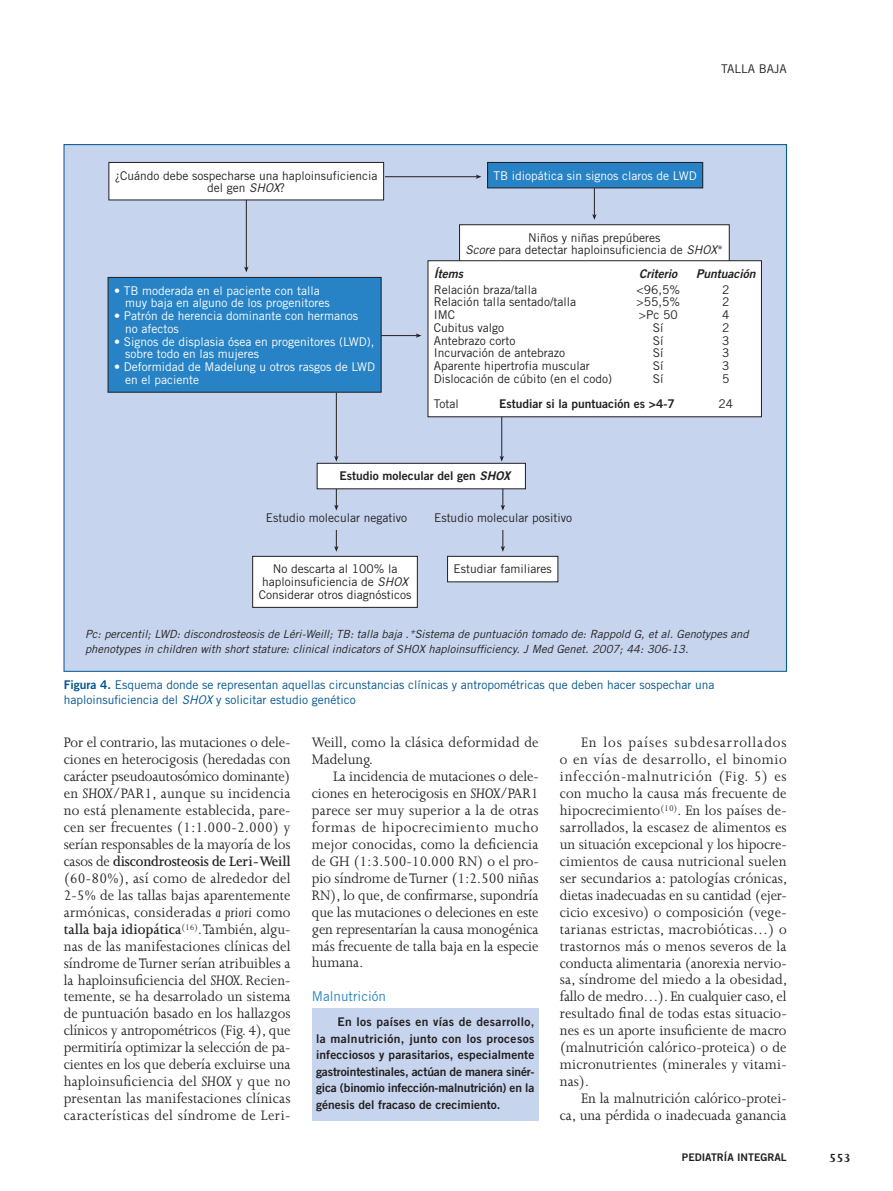
<style>
.page{position:relative;width:893px;height:1191px;background:#fff}
.page>*{position:absolute;margin:0;border:0;box-sizing:border-box;transform-origin:0 0}
.t1{font:15.75px/17px "Joanna";letter-spacing:.005em;color:#231f20;text-align:justify;scale:.95 1}
.t2{font:13.5px "Trade Gothic";color:#2783c5}
.t3{font:700 13.5px "Joanna";color:#231f20}
.t4{font:12px/12px "Trade Gothic";color:#231f20;text-align:center}
.t5{font:12px/16.5px "Trade Gothic Bold Two";color:#231f20;text-align:justify}
.t6{font:12px/12.8px "Trade Gothic";color:#fff}
.t7{font:12px/15px "Trade Gothic";color:#00548e}
.t8{font:italic 12px "Trade Gothic Bold Two";color:#231f20}
.t9{font:italic 11.25px/15px "Trade Gothic";color:#231f20}
.t10{font:10.5px "Trade Gothic Bold Two";color:#231f20}
.s1{font-style:italic}
.s2{font-family:"Trade Gothic Bold Two"}
.s3{font-weight:600}
</style>
<div class="page">
<div style="left:64px;top:145px;width:722px;height:526px;background:#c6d5ed"></div>
<hr style="left:336px;top:393px;width:1px;height:64px;background:#231f20">
<svg style="left:334px;top:456px;width:4px;height:5px"></svg>
<hr style="left:501px;top:393px;width:1px;height:64px;background:#231f20">
<svg style="left:500px;top:456px;width:4px;height:5px"></svg>
<hr style="left:325px;top:335px;width:92px;height:1px;background:#231f20">
<svg style="left:416px;top:333px;width:5px;height:5px"></svg>
<hr style="left:594px;top:178px;width:1px;height:37px;background:#231f20">
<svg style="left:592px;top:214px;width:4px;height:6px"></svg>
<div style="left:109px;top:162px;width:275px;height:38px;background:#fff"></div>
<div style="left:109px;top:162px;width:275px;height:38px;border:1px solid #231f20"></div>
<svg style="left:334px;top:489px;width:4px;height:21px"></svg>
<div style="left:488px;top:162px;width:215px;height:26px;background:#2783c5"></div>
<div style="left:487px;top:162px;width:216px;height:26px;border:1px solid #231f20"></div>
<div style="left:108px;top:277px;width:273px;height:115px;background:#2783c5;border:1px solid #231f20"></div>
<div style="left:317px;top:463px;width:209px;height:26px;background:#fff;border:1px solid #231f20"></div>
<div style="left:252px;top:556px;width:166px;height:51px;background:#fff;border:1px solid #231f20"></div>
<div style="left:447px;top:556px;width:111px;height:26px;background:#fff;border:1px solid #231f20"></div>
<svg style="left:501px;top:488px;width:4px;height:22px"></svg>
<svg style="left:334px;top:530px;width:4px;height:22px"></svg>
<svg style="left:501px;top:530px;width:4px;height:22px"></svg>
<div style="left:459px;top:224px;width:270px;height:38px;background:#fff;border:1px solid #231f20"></div>
<div style="left:428px;top:260px;width:334px;height:157px;background:#fff;border:1px solid #231f20"></div>
<hr style="left:246px;top:200px;width:1px;height:68px;background:#231f20">
<svg style="left:244px;top:266px;width:4px;height:6px"></svg>
<hr style="left:385px;top:176px;width:92px;height:1px;background:#231f20">
<svg style="left:476px;top:174px;width:5px;height:5px"></svg>
<div style="left:312px;top:1008px;width:227px;height:112px;background:#c6d5ed"></div>
<p class="t4" style="left:721px;top:64px;width:67px">TALLA BAJA</p>
<p class="t4" style="left:115px;top:170px;width:264px">¿Cuándo debe sospecharse una haploinsuficiencia del gen <span class="s1">SHOX</span>?</p>
<p class="t6" style="left:494px;top:170px;width:205px">TB idiopática sin signos claros de LWD</p>
<p class="t6" style="left:125px;top:285px;width:206px;text-indent:-11px">• TB moderada en el paciente con talla muy baja en alguno de los progenitores</p>
<p class="t6" style="left:125px;top:310px;width:235px;text-indent:-11px">• Patrón de herencia dominante con hermanos no afectos</p>
<p class="t6" style="left:125px;top:336px;width:251px;text-indent:-11px">• Signos de displasia ósea en progenitores (LWD), sobre todo en las mujeres</p>
<p class="t6" style="left:125px;top:361px;width:252px;text-indent:-11px">• Deformidad de Madelung u otros rasgos de LWD en el paciente</p>
<p class="t4" style="left:466px;top:233px;width:259px">Niños y niñas prepúberes<br><span class="s1">Score</span> para detectar haploinsuficiencia de <span class="s1">SHOX</span>*</p>
<p class="t8" style="left:434px;top:269px;width:31px">Ítems</p>
<p class="t8" style="left:639px;top:269px;width:39px">Criterio</p>
<p class="t8" style="left:696px;top:269px;width:61px">Puntuación</p>
<p class="t4" style="left:434px;top:284px;width:105px">Relación braza/talla</p>
<p class="t4" style="left:636px;top:284px;width:45px">&lt;96,5%</p>
<p class="t4" style="left:722px;top:284px;width:9px">2</p>
<p class="t4" style="left:434px;top:297px;width:144px">Relación talla sentado/talla</p>
<p class="t4" style="left:636px;top:297px;width:45px">&gt;55,5%</p>
<p class="t4" style="left:722px;top:297px;width:9px">2</p>
<p class="t4" style="left:434px;top:310px;width:23px">IMC</p>
<p class="t4" style="left:639px;top:310px;width:40px">&gt;Pc 50</p>
<p class="t4" style="left:722px;top:310px;width:9px">4</p>
<p class="t4" style="left:434px;top:323px;width:72px">Cubitus valgo</p>
<p class="t4" style="left:653px;top:323px;width:12px">Sí</p>
<p class="t4" style="left:722px;top:323px;width:9px">2</p>
<p class="t4" style="left:434px;top:335px;width:83px">Antebrazo corto</p>
<p class="t4" style="left:653px;top:335px;width:12px">Sí</p>
<p class="t4" style="left:722px;top:335px;width:9px">3</p>
<p class="t4" style="left:434px;top:348px;width:133px">Incurvación de antebrazo</p>
<p class="t4" style="left:653px;top:348px;width:12px">Sí</p>
<p class="t4" style="left:722px;top:348px;width:9px">3</p>
<p class="t4" style="left:434px;top:361px;width:157px">Aparente hipertrofia muscular</p>
<p class="t4" style="left:653px;top:361px;width:12px">Sí</p>
<p class="t4" style="left:722px;top:361px;width:9px">3</p>
<p class="t4" style="left:434px;top:374px;width:180px">Dislocación de cúbito (en el codo)</p>
<p class="t4" style="left:653px;top:374px;width:12px">Sí</p>
<p class="t4" style="left:722px;top:374px;width:9px">5</p>
<p class="t4" style="left:434px;top:399px;width:26px">Total</p>
<p class="t5" style="left:499px;top:397px;width:177px">Estudiar si la puntuación es &gt;4-7</p>
<p class="t4" style="left:718px;top:399px;width:16px">24</p>
<p class="t5" style="left:340px;top:469px;width:172px">Estudio molecular del gen <span class="s1">SHOX</span></p>
<p class="t4" style="left:266px;top:513px;width:143px">Estudio molecular negativo</p>
<p class="t4" style="left:434px;top:513px;width:139px">Estudio molecular positivo</p>
<p class="t4" style="left:259px;top:564px;width:154px;line-height:12.8px">No descarta al 100% la haploinsuficiencia de <span class="s1">SHOX<br></span>Considerar otros diagnósticos</p>
<p class="t4" style="left:454px;top:564px;width:100px">Estudiar familiares</p>
<p class="t9" style="left:85px;top:628px;width:665px">Pc: percentil; LWD: discondrosteosis de Léri-Weill; TB: talla baja .*Sistema de puntuación tomado de: Rappold G, et al. Genotypes and phenotypes in children with short stature: clinical indicators of SHOX haploinsufficiency. J Med Genet. 2007; 44: 306-13.</p>
<p class="t7" style="left:64px;top:678px;width:652px"><span class="s2">Figura 4.</span> Esquema donde se representan aquellas circunstancias clínicas y antropométricas que deben hacer sospechar una haploinsuficiencia del <span class="s1">SHOX</span> y solicitar estudio genético</p>
<p class="t1" style="left:64px;top:735px;width:240px">Por el contrario, las mutaciones o dele&shy;ciones en heterocigosis (heredadas con carácter pseudoautosómico dominante) en <span class="s1">SHOX</span>/PAR1, aunque su incidencia no está plenamente establecida, pare&shy;cen ser frecuentes (1:1.000-2.000) y serían responsables de la mayoría de los casos de <span class="s3">discondrosteosis de Leri-Weill </span>(60-80%), así como de alrededor del 2-5% de las tallas bajas aparentemente armónicas, consideradas <span class="s1">a priori</span> como <span class="s3">talla baja idiopática</span><sup>(16)</sup>. También, algu&shy;nas de las manifestaciones clínicas del síndrome de Turner serían atribuibles a la haploinsuficiencia del <span class="s1">SHOX.</span> Recien&shy;temente, se ha desarrolado un sistema de puntuación basado en los hallazgos clínicos y antropométricos (Fig. 4), que permitiría optimizar la selección de pa&shy;cientes en los que debería excluirse una haploinsuficiencia del <span class="s1">SHOX</span> y que no presentan las manifestaciones clínicas características del síndrome de Leri-</p>
<p class="t1" style="left:312px;top:735px;width:240px">Weill, como la clásica deformidad de<br>Madelung.</p>
<p class="t1" style="left:312px;top:769px;width:240px;text-indent:21px">La incidencia de mutaciones o dele&shy;ciones en heterocigosis en <span class="s1">SHOX</span>/PAR1 parece ser muy superior a la de otras formas de hipocrecimiento mucho mejor conocidas, como la deficiencia de GH (1:3.500-10.000 RN) o el pro&shy;pio síndrome de Turner (1:2.500 niñas RN), lo que, de confirmarse, supondría que las mutaciones o deleciones en este gen representarían la causa monogénica más frecuente de talla baja en la especie humana.</p>
<p class="t2" style="left:312px;top:991px;width:76px">Malnutrición</p>
<p class="t5" style="left:316px;top:1014px;width:220px;text-indent:21px">En los países en vías de desarrollo, la malnutrición, junto con los procesos infecciosos y parasitarios, especialmente gastrointestinales, actúan de manera sinér&shy;gica (binomio infección-malnutrición) en la génesis del fracaso de crecimiento.</p>
<p class="t1" style="left:560px;top:735px;width:241px;text-indent:21px">En los países subdesarrollados o en vías de desarrollo, el binomio infección-malnutrición (Fig. 5) es con mucho la causa más frecuente de hipocrecimiento<sup>(10)</sup>. En los países de&shy;sarrollados, la escasez de alimentos es un situación excepcional y los hipocre&shy;cimientos de causa nutricional suelen ser secundarios a: patologías crónicas, dietas inadecuadas en su cantidad (ejer&shy;cicio excesivo) o composición (vege&shy;tarianas estrictas, macrobióticas…) o trastornos más o menos severos de la conducta alimentaria (anorexia nervio&shy;sa, síndrome del miedo a la obesidad, fallo de medro…). En cualquier caso, el resultado final de todas estas situacio&shy;nes es un aporte insuficiente de macro (malnutrición calórico-proteica) o de micronutrientes (minerales y vitami&shy;nas).</p>
<p class="t1" style="left:560px;top:1091px;width:240px;text-align:right">En la malnutrición calórico-protei-<br>ca, una pérdida o inadecuada ganancia</p>
<p class="t10" style="left:682px;top:1153px;width:106px">PEDIATRÍA INTEGRAL</p>
<p class="t3" style="left:829px;top:1152px;width:23px">553</p>
</div>
